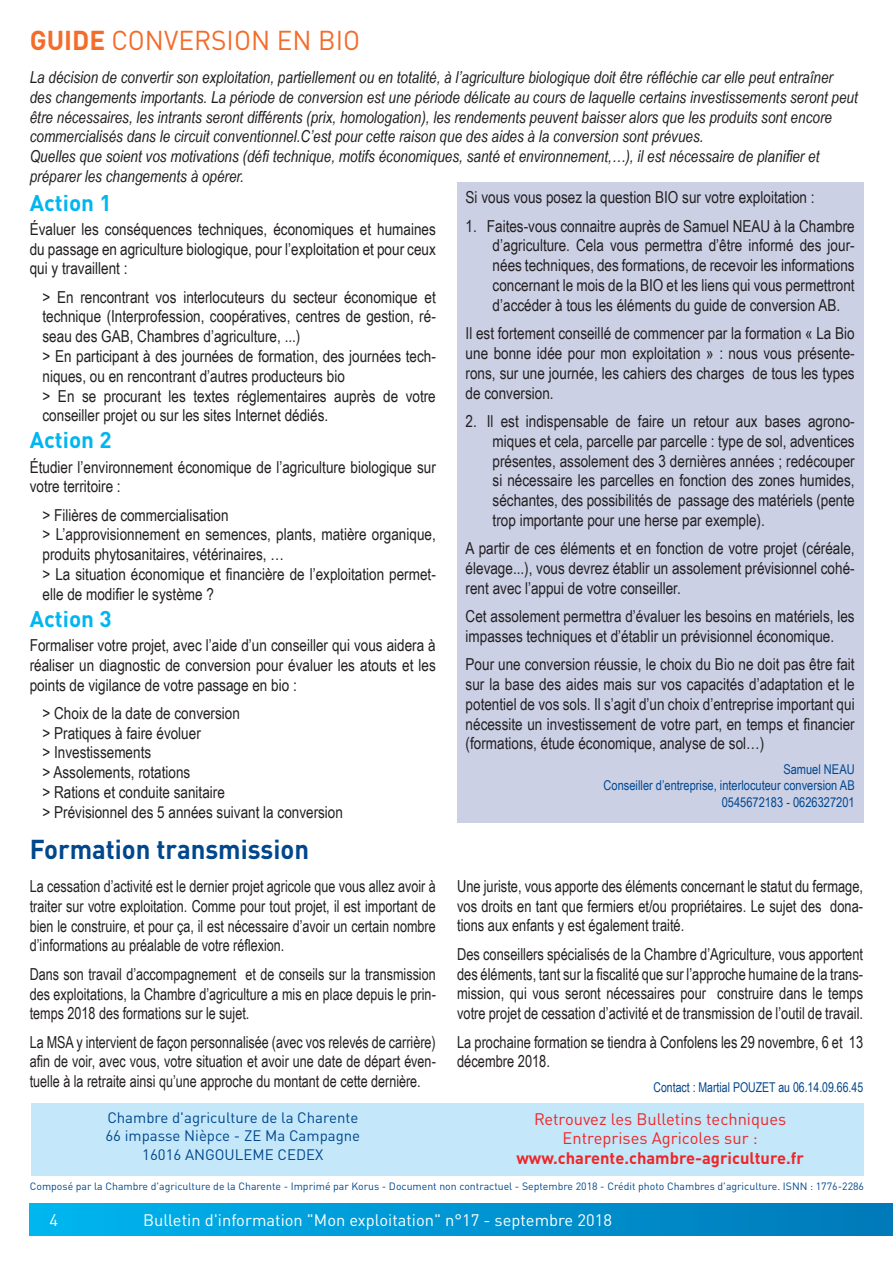
<style>
.page{position:relative;width:893px;height:1263px;background:#fff}
.page>*{position:absolute;margin:0;border:0;box-sizing:border-box;transform-origin:0 0}
.t1{font:700 27px "DINOT";color:#01478d;scale:.95 1}
.t2{font:27px "DINOT";color:#f36c2a}
.t3{font:700 22.5px "DINOT";color:#00b6ef}
.t4{font:16.5px/19.8px "Arial Narrow";color:#231f20;text-align:justify}
.t5{font:italic 16.5px/19.8px "Arial Narrow";color:#231f20}
.t6{font:16.5px/19.8px "Arial Narrow";color:#231f20;text-align:justify;scale:.93 1}
.t7{font:16.5px/19.8px "Arial Narrow";color:#231f20;text-align:justify;scale:.95 1}
.t8{font:16.5px "DINOT";color:#fff}
.t9{font:16.5px/19.8px "DINOT";color:#ee2628;text-align:center}
.t10{font:700 16.5px "DINOT";color:#ee2628}
.t11{font:15px/18px "DINOT";color:#01478d;text-align:center}
.t12{font:13.5px/16.2px "Arial Narrow";color:#01478d;text-align:right}
.t13{font:13.5px "Arial Narrow";color:#01478d;scale:.95 1}
.t14{font:10.5px "DINOT";color:#01478d}
.s1{font-weight:700}
</style>
<div class="page">
<div style="left:30px;top:1203px;width:863px;height:32px;background:linear-gradient(to right,#00b5ee,#0078b8)"></div>
<div style="left:31px;top:1103px;width:832px;height:73px;background:#c4e8fa"></div>
<div style="left:457px;top:183px;width:406px;height:640px;background:#cbd0e5"></div>
<h1 class="t2" style="left:30px;top:24px;width:332px"><span class="s1">GUIDE</span> CONVERSION EN BIO</h1>
<p class="t5" style="left:30px;top:67px;width:830px">La décision de convertir son exploitation, partiellement ou en totalité, à l’agriculture biologique doit être réfléchie car elle peut entraîner des changements importants. La période de conversion est une période délicate au cours de laquelle certains investissements seront peut être nécessaires, les intrants seront différents (prix, homologation), les rendements peuvent baisser alors que les produits sont encore commercialisés dans le circuit conventionnel.C’est pour cette raison que des aides à la conversion sont prévues.<br>Quelles que soient vos motivations (défi technique, motifs économiques, santé et environnement,…), il est nécessaire de planifier et préparer les changements à opérer.</p>
<p class="t4" style="left:466px;top:187px;width:350px">Si vous vous posez la question BIO sur votre exploitation :</p>
<p class="t4" style="left:493px;top:215px;width:364px;text-indent:-27px">1. Faites-vous connaitre auprès de Samuel NEAU à la Chambre d’agriculture. Cela vous permettra d’être informé des jour&shy;nées techniques, des formations, de recevoir les informations concernant le mois de la BIO et les liens qui vous permettront d’accéder à tous les éléments du guide de conversion AB.</p>
<p class="t4" style="left:466px;top:323px;width:391px">Il est fortement conseillé de commencer par la formation « La Bio une bonne idée pour mon exploitation » : nous vous présente&shy;rons, sur une journée, les cahiers des charges de tous les types de conversion.</p>
<p class="t4" style="left:493px;top:411px;width:364px;text-indent:-27px">2. Il est indispensable de faire un retour aux bases agrono&shy;miques et cela, parcelle par parcelle : type de sol, adventices présentes, assolement des 3 dernières années ; redécouper si nécessaire les parcelles en fonction des zones humides, séchantes, des possibilités de passage des matériels (pente trop importante pour une herse par exemple).</p>
<p class="t4" style="left:466px;top:538px;width:391px">A partir de ces éléments et en fonction de votre projet (céréale, élevage...), vous devrez établir un assolement prévisionnel cohé&shy;rent avec l’appui de votre conseiller.</p>
<p class="t4" style="left:466px;top:606px;width:391px">Cet assolement permettra d’évaluer les besoins en matériels, les impasses techniques et d’établir un prévisionnel économique.</p>
<p class="t4" style="left:466px;top:654px;width:391px">Pour une conversion réussie, le choix du Bio ne doit pas être fait sur la base des aides mais sur vos capacités d’adaptation et le potentiel de vos sols. Il s’agit d’un choix d’entreprise important qui nécessite un investissement de votre part, en temps et financier (formations, étude économique, analyse de sol…)</p>
<p class="t12" style="left:604px;top:761px;width:253px">Samuel NEAU<br>Conseiller d’entreprise, interlocuteur conversion AB<br>0545672183 - 0626327201</p>
<h1 class="t1" style="left:30px;top:832px;width:295px">Formation transmission</h1>
<p class="t6" style="left:30px;top:876px;width:438px">La cessation d’activité est le dernier projet agricole que vous allez avoir à traiter sur votre exploitation. Comme pour tout projet, il est important de bien le construire, et pour ça, il est nécessaire d’avoir un certain nombre d’informations au préalable de votre réflexion.</p>
<p class="t6" style="left:30px;top:963px;width:438px">Dans son travail d’accompagnement et de conseils sur la transmission des exploitations, la Chambre d’agriculture a mis en place depuis le prin&shy;temps 2018 des formations sur le sujet.</p>
<p class="t6" style="left:30px;top:1031px;width:438px">La MSA y intervient de façon personnalisée (avec vos relevés de carrière) afin de voir, avec vous, votre situation et avoir une date de départ éven&shy;tuelle à la retraite ainsi qu’une approche du montant de cette dernière.</p>
<h2 class="t3" style="left:30px;top:188px;width:83px">Action 1</h2>
<p class="t4" style="left:30px;top:218px;width:408px">Évaluer les conséquences techniques, économiques et humaines du passage en agriculture biologique, pour l’exploitation et pour ceux qui y travaillent :</p>
<p class="t4" style="left:43px;top:286px;width:395px;text-align:left">&gt; En rencontrant vos interlocuteurs du secteur économique et technique (Interprofession, coopératives, centres de gestion, ré&shy;seau des GAB, Chambres d’agriculture, ...)<br>&gt; En participant à des journées de formation, des journées tech&shy;niques, ou en rencontrant d’autres producteurs bio<br>&gt; En se procurant les textes réglementaires auprès de votre conseiller projet ou sur les sites Internet dédiés.</p>
<h2 class="t3" style="left:30px;top:426px;width:83px">Action 2</h2>
<p class="t4" style="left:30px;top:456px;width:408px">Étudier l’environnement économique de l’agriculture biologique sur votre territoire :</p>
<p class="t4" style="left:43px;top:504px;width:395px;text-align:left">&gt; Filières de commercialisation<br>&gt; L’approvisionnement en semences, plants, matière organique, produits phytosanitaires, vétérinaires, …<br>&gt; La situation économique et financière de l’exploitation permet&shy;elle de modifier le système ?</p>
<h2 class="t3" style="left:30px;top:604px;width:83px">Action 3</h2>
<p class="t4" style="left:30px;top:634px;width:408px">Formaliser votre projet, avec l’aide d’un conseiller qui vous aidera à réaliser un diagnostic de conversion pour évaluer les atouts et les points de vigilance de votre passage en bio :</p>
<p class="t4" style="left:43px;top:702px;width:302px;text-align:left">&gt; Choix de la date de conversion<br>&gt; Pratiques à faire évoluer<br>&gt; Investissements<br>&gt; Assolements, rotations<br>&gt; Rations et conduite sanitaire<br>&gt; Prévisionnel des 5 années suivant la conversion</p>
<p class="t7" style="left:457px;top:875px;width:429px">Une juriste, vous apporte des éléments concernant le statut du fermage, vos droits en tant que fermiers et/ou propriétaires. Le sujet des dona&shy;tions aux enfants y est également traité.</p>
<p class="t7" style="left:457px;top:943px;width:429px">Des conseillers spécialisés de la Chambre d’Agriculture, vous apportent des éléments, tant sur la fiscalité que sur l’approche humaine de la trans&shy;mission, qui vous seront nécessaires pour construire dans le temps votre projet de cessation d’activité et de transmission de l’outil de travail.</p>
<p class="t7" style="left:457px;top:1031px;width:429px">La prochaine formation se tiendra à Confolens les 29 novembre, 6 et 13 décembre 2018.</p>
<p class="t13" style="left:653px;top:1077px;width:222px">Contact : Martial POUZET au 06.14.09.66.45</p>
<p class="t11" style="left:105px;top:1109px;width:256px">Chambre d'agriculture de la Charente<br>66 impasse Nièpce - ZE Ma Campagne<br>16016 ANGOULEME CEDEX</p>
<p class="t9" style="left:534px;top:1108px;width:254px">Retrouvez les Bulletins techniques<br>Entreprises Agricoles sur :</p>
<p class="t10" style="left:516px;top:1147px;width:289px">www.charente.chambre-agriculture.fr</p>
<p class="t14" style="left:30px;top:1179px;width:836px">Composé par la Chambre d'agriculture de la Charente - Imprimé par Korus - Document non contractuel - Septembre 2018 - Crédit photo Chambres d'agriculture. ISNN : 1776-2286</p>
<p class="t8" style="left:50px;top:1209px;width:10px">4</p>
<p class="t8" style="left:143px;top:1209px;width:470px">Bulletin d'information "Mon exploitation" n°17 - septembre 2018</p>
</div>
